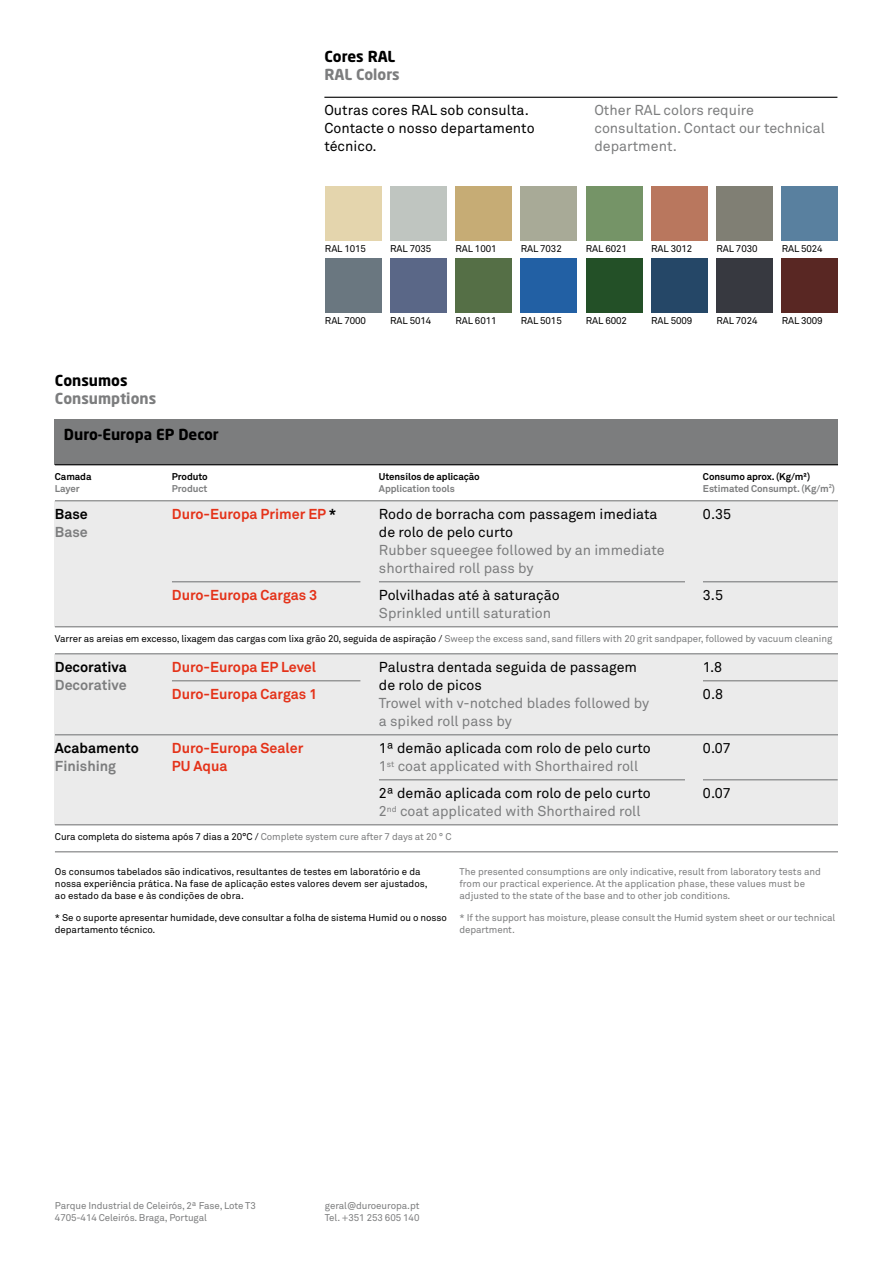
<style>
.page{position:relative;width:893px;height:1263px;background:#fff}
.page>*{position:absolute;margin:0;border:0;box-sizing:border-box;transform-origin:0 0}
.t1{font:700 15px "Neo Sans Std";color:#000}
.t2{font:700 15px "Neo Sans Std";color:#7c7d7e}
.t3{font:14.25px/18px "Akkurat Pro";color:#7c7d7e}
.t4{font:14.25px/18px "Akkurat Pro";color:#000}
.t5{font:700 14.25px/27px "Akkurat Pro";color:#e43219}
.t6{font:700 14.25px "Akkurat Pro";color:#000}
.t7{font:700 14.25px "Akkurat Pro";color:#7c7d7e}
.t8{font:9.75px/12px "Akkurat Pro";letter-spacing:-.01em;color:#7c7d7e}
.t9{font:9.75px/12px "Akkurat Pro";letter-spacing:-.01em;color:#000}
.t10{font:700 9.75px/12px "Akkurat Pro";letter-spacing:-.01em;color:#7c7d7e}
.t11{font:700 9.75px "Akkurat Pro";letter-spacing:-.01em;color:#000}
.s1{color:#000}
.s2{color:#7c7d7e}
</style>
<div class="page">
<hr style="left:324px;top:97px;width:513px;height:1px;background:#000">
<div style="left:55px;top:419px;width:783px;height:45px;background:#7c7d7e"></div>
<div style="left:55px;top:654px;width:783px;height:171px;background:#ebebeb"></div>
<div style="left:55px;top:501px;width:783px;height:126px;background:#ebebeb"></div>
<hr style="left:55px;top:464px;width:783px;height:1px;background:#000">
<hr style="left:55px;top:653px;width:783px;height:1px;background:#7c7d7e">
<hr style="left:55px;top:626px;width:783px;height:1px;background:#7c7d7e">
<hr style="left:172px;top:581px;width:188px;height:1px;background:#7c7d7e">
<hr style="left:379px;top:581px;width:306px;height:1px;background:#7c7d7e">
<hr style="left:703px;top:581px;width:135px;height:1px;background:#7c7d7e">
<hr style="left:55px;top:500px;width:783px;height:1px;background:#7c7d7e">
<hr style="left:55px;top:824px;width:783px;height:1px;background:#7c7d7e">
<hr style="left:172px;top:680px;width:188px;height:1px;background:#7c7d7e">
<hr style="left:703px;top:680px;width:135px;height:1px;background:#7c7d7e">
<hr style="left:55px;top:734px;width:783px;height:1px;background:#7c7d7e">
<hr style="left:703px;top:779px;width:135px;height:1px;background:#7c7d7e">
<hr style="left:379px;top:779px;width:306px;height:1px;background:#7c7d7e">
<hr style="left:55px;top:851px;width:783px;height:1px;background:#7c7d7e">
<div style="left:325px;top:187px;width:56px;height:54px;background:#e4d5ad"></div>
<div style="left:716px;top:187px;width:57px;height:54px;background:#807f74"></div>
<div style="left:782px;top:259px;width:56px;height:54px;background:#592723"></div>
<div style="left:782px;top:187px;width:56px;height:54px;background:#59809f"></div>
<div style="left:390px;top:187px;width:57px;height:54px;background:#bfc5c0"></div>
<div style="left:325px;top:259px;width:56px;height:54px;background:#6a7780"></div>
<div style="left:586px;top:187px;width:56px;height:54px;background:#759467"></div>
<div style="left:521px;top:259px;width:56px;height:54px;background:#2260a4"></div>
<div style="left:521px;top:187px;width:56px;height:54px;background:#a8aa97"></div>
<div style="left:716px;top:259px;width:57px;height:54px;background:#373940"></div>
<div style="left:455px;top:259px;width:57px;height:54px;background:#556f46"></div>
<div style="left:390px;top:259px;width:57px;height:54px;background:#5a6787"></div>
<div style="left:455px;top:187px;width:57px;height:54px;background:#c6ac75"></div>
<div style="left:651px;top:187px;width:56px;height:54px;background:#b9775e"></div>
<div style="left:586px;top:259px;width:56px;height:54px;background:#235027"></div>
<div style="left:651px;top:259px;width:56px;height:54px;background:#254767"></div>
<h1 class="t1" style="left:324px;top:46px;width:72px">Cores RAL</h1>
<h1 class="t2" style="left:324px;top:64px;width:77px">RAL Colors</h1>
<h2 class="t4" style="left:324px;top:101px;width:212px">Outras cores RAL sob consulta.<br>Contacte o nosso departamento técnico.</h2>
<h2 class="t3" style="left:594px;top:101px;width:232px">Other RAL colors require consultation. Contact our technical department.</h2>
<p class="t9" style="left:325px;top:242px;width:43px">RAL 1015</p>
<p class="t9" style="left:390px;top:242px;width:43px">RAL 7035</p>
<p class="t9" style="left:455px;top:242px;width:43px">RAL 1001</p>
<p class="t9" style="left:521px;top:242px;width:43px">RAL 7032</p>
<p class="t9" style="left:586px;top:242px;width:43px">RAL 6021</p>
<p class="t9" style="left:651px;top:242px;width:43px">RAL 3012</p>
<p class="t9" style="left:716px;top:242px;width:43px">RAL 7030</p>
<p class="t9" style="left:782px;top:242px;width:43px">RAL 5024</p>
<h1 class="t1" style="left:55px;top:370px;width:74px">Consumos</h1>
<h1 class="t2" style="left:55px;top:388px;width:103px">Consumptions</h1>
<h1 class="t1" style="left:64px;top:424px;width:156px">Duro-Europa EP Decor</h1>
<p class="t11" style="left:55px;top:470px;width:38px">Camada</p>
<p class="t10" style="left:55px;top:482px;width:26px">Layer</p>
<p class="t11" style="left:172px;top:470px;width:37px">Produto</p>
<p class="t10" style="left:172px;top:482px;width:37px">Product</p>
<p class="t9" style="left:325px;top:315px;width:43px">RAL 7000</p>
<p class="t9" style="left:390px;top:315px;width:43px">RAL 5014</p>
<p class="t9" style="left:455px;top:315px;width:43px">RAL 6011</p>
<p class="t9" style="left:521px;top:315px;width:43px">RAL 5015</p>
<p class="t9" style="left:586px;top:315px;width:43px">RAL 6002</p>
<p class="t9" style="left:651px;top:315px;width:43px">RAL 5009</p>
<p class="t9" style="left:716px;top:315px;width:43px">RAL 7024</p>
<p class="t9" style="left:782px;top:315px;width:43px">RAL 3009</p>
<p class="t11" style="left:379px;top:470px;width:102px">Utensílos de aplicação</p>
<p class="t10" style="left:379px;top:482px;width:77px">Application tools</p>
<p class="t10" style="left:703px;top:470px;width:134px"><span class="s1">Consumo aprox. (Kg/m²)<br></span>Estimated Consumpt. (Kg/m<sup>2</sup>)</p>
<h2 class="t6" style="left:55px;top:505px;width:34px">Base</h2>
<h2 class="t7" style="left:55px;top:523px;width:34px">Base</h2>
<h2 class="t5" style="left:172px;top:501px;width:166px">Duro-Europa Primer EP <span class="s1">*</span></h2>
<h2 class="t5" style="left:172px;top:582px;width:147px">Duro-Europa Cargas 3</h2>
<h2 class="t4" style="left:379px;top:506px;width:280px">Rodo de borracha com passagem imediata de rolo de pelo curto</h2>
<h2 class="t3" style="left:379px;top:542px;width:287px">Rubber squeegee followed by an immediate shorthaired roll pass by</h2>
<h2 class="t4" style="left:379px;top:587px;width:182px">Polvilhadas até à saturação</h2>
<h2 class="t3" style="left:379px;top:605px;width:174px">Sprinkled untill saturation</h2>
<h2 class="t4" style="left:703px;top:506px;width:30px">0.35</h2>
<h2 class="t4" style="left:703px;top:587px;width:22px">3.5</h2>
<p class="t8" style="left:55px;top:632px;width:779px"><span class="s1">Varrer as areias em excesso, lixagem das cargas com lixa grão 20, seguida de aspiração /</span> Sweep the excess sand, sand fillers with 20 grit sandpaper, followed by vacuum cleaning</p>
<h2 class="t6" style="left:55px;top:658px;width:73px">Decorativa</h2>
<h2 class="t7" style="left:55px;top:676px;width:73px">Decorative</h2>
<h2 class="t6" style="left:55px;top:739px;width:85px">Acabamento</h2>
<h2 class="t7" style="left:55px;top:757px;width:63px">Finishing</h2>
<h2 class="t5" style="left:172px;top:654px;width:147px">Duro-Europa EP Level<br>Duro-Europa Cargas 1</h2>
<h2 class="t5" style="left:172px;top:739px;width:133px;line-height:18px">Duro-Europa Sealer<br>PU Aqua</h2>
<h2 class="t4" style="left:379px;top:659px;width:260px">Palustra dentada seguida de passagem de rolo de picos</h2>
<h2 class="t3" style="left:379px;top:695px;width:272px">Trowel with v-notched blades followed by a spiked roll pass by</h2>
<h2 class="t3" style="left:379px;top:740px;width:273px"><span class="s1">1ª demão aplicada com rolo de pelo curto<br></span>1<sup>st</sup> coat applicated with Shorthaired roll</h2>
<h2 class="t3" style="left:379px;top:785px;width:273px"><span class="s1">2ª demão aplicada com rolo de pelo curto<br></span>2<sup>nd</sup> coat applicated with Shorthaired roll</h2>
<p class="t9" style="left:55px;top:831px;width:398px">Cura completa do sistema após 7 dias a 20°C / <span class="s2">Complete system cure after 7 days at 20 ° C</span></p>
<h2 class="t4" style="left:703px;top:654px;width:22px;line-height:27px">1.8<br>0.8</h2>
<h2 class="t4" style="left:703px;top:740px;width:29px">0.07</h2>
<h2 class="t4" style="left:703px;top:785px;width:29px">0.07</h2>
<p class="t9" style="left:55px;top:866px;width:374px">Os consumos tabelados são indicativos, resultantes de testes em laboratório e da nossa experiência prática. Na fase de aplicação estes valores devem ser ajustados, ao estado da base e às condições de obra.</p>
<p class="t8" style="left:459px;top:866px;width:363px">The presented consumptions are only indicative, result from laboratory tests and from our practical experience. At the application phase, these values must be adjusted to the state of the base and to other job conditions.</p>
<p class="t9" style="left:55px;top:911px;width:394px">* Se o suporte apresentar humidade, deve consultar a folha de sistema Humid ou o nosso departamento técnico.</p>
<p class="t8" style="left:459px;top:911px;width:377px">* If the support has moisture, please consult the Humid system sheet or our technical department.</p>
<p class="t8" style="left:55px;top:1199px;width:202px">Parque Industrial de Celeirós, 2ª Fase, Lote T3<br>4705-414 Celeirós. Braga, Portugal</p>
<p class="t8" style="left:325px;top:1199px;width:96px">geral@duroeuropa.pt<br>Tel. +351 253 605 140</p>
</div>
